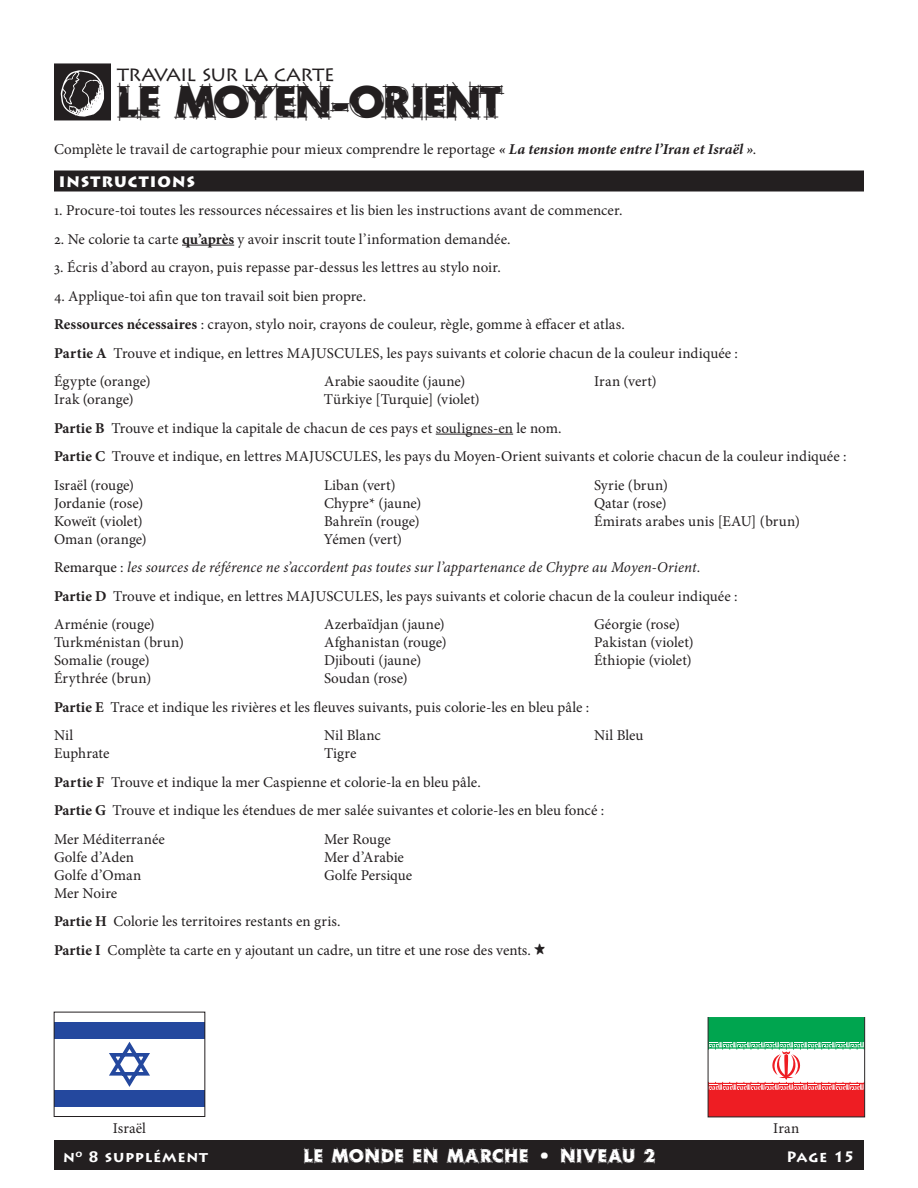
<style>
.page{position:relative;width:918px;height:1188px;background:#fff}
.page>*{position:absolute;margin:0;border:0;box-sizing:border-box;transform-origin:0 0}
.Headline_w_header{font:43.5px "Rough Draft";letter-spacing:-.015em;color:#231f20}
.Headline_w_header-2{font:21px "Lithos Pro";letter-spacing:-.045em;color:#231f20}
.t1{font:18px "Rough Draft";letter-spacing:.065em;color:#fff}
.Text_basic{font:15px "Minion Pro";color:#231f20}
.Body_Text{font:15px "Minion Pro";letter-spacing:.005em;color:#231f20}
.Text_basic-2{font:italic 15px "Minion Pro";letter-spacing:.005em;color:#231f20}
._2_2_map_inst_n_lines{font:15px "Minion Pro";color:#231f20}
.Text_basic-3{font:15px "Minion Pro";letter-spacing:.02em;color:#231f20}
.t2{font:700 15px "Lithos Pro";letter-spacing:.045em;color:#fff}
.Title_Level_2__Reversed{font:900 15px "Lithos Pro";letter-spacing:.075em;color:#fff}
.s1{font-weight:700;font-style:italic}
.s2{font-weight:700}
.s3{font-weight:500;font-style:normal}
.s4{font-style:normal}
.s5{font-family:"Tombats One"}
</style>
<div class="page">
<div style="left:54px;top:1140px;width:810px;height:30px;background:#231f20"></div>
<div style="left:54px;top:1022px;width:151px;height:16px;background:#24489e"></div>
<div style="left:54px;top:1090px;width:151px;height:17px;background:#24489e"></div>
<svg style="left:106px;top:1038px;width:47px;height:49px"></svg>
<div style="left:54px;top:1012px;width:151px;height:105px;border:1px solid #231f20"></div>
<svg style="left:708px;top:1017px;width:157px;height:100px"></svg>
<div style="left:54px;top:63px;width:57px;height:57px;background:#231f20"></div>
<svg style="left:61px;top:70px;width:43px;height:47px"></svg>
<div style="left:54px;top:171px;width:810px;height:21px;background:#231f20"></div>
<hr style="left:182px;top:245px;width:52px;height:1px;background:#231f20">
<hr style="left:436px;top:434px;width:77px;height:1px;background:#231f20">
<p class="Headline_w_header-2" style="left:117px;top:62px;width:219px">TRAVAIL SUR LA CARTE</p>
<p class="Headline_w_header" style="left:117px;top:74px;width:386px">LE MOYEN-ORIENT</p>
<p class="Body_Text" style="left:54px;top:139px;width:704px">Complète le travail de cartographie pour mieux comprendre le reportage <span class="s1">« La tension monte entre l’Iran et Israël »</span>.</p>
<p class="Title_Level_2__Reversed" style="left:59px;top:172px;width:138px">INSTRUCTIONS</p>
<p class="Text_basic" style="left:54px;top:200px;width:570px">1. Procure-toi toutes les ressources nécessaires et lis bien les instructions avant de commencer.</p>
<p class="Text_basic" style="left:54px;top:229px;width:458px">2. Ne colorie ta carte <span class="s2">qu’après</span> y avoir inscrit toute l’information demandée.</p>
<p class="Text_basic" style="left:54px;top:257px;width:449px">3. Écris d’abord au crayon, puis repasse par-dessus les lettres au stylo noir.</p>
<p class="Text_basic" style="left:54px;top:286px;width:314px">4. Applique-toi afin que ton travail soit bien propre.</p>
<p class="Text_basic" style="left:54px;top:314px;width:572px"><span class="s2">Ressources nécessaires</span> : crayon, stylo noir, crayons de couleur, règle, gomme à effacer et atlas.</p>
<p class="Body_Text" style="left:54px;top:343px;width:686px"><span class="s2">Partie A</span> Trouve et indique, en lettres MAJUSCULES, les pays suivants et colorie chacun de la couleur indiquée :</p>
<p class="Text_basic" style="left:54px;top:371px;width:98px">Égypte (orange)</p>
<p class="Text_basic" style="left:324px;top:371px;width:143px">Arabie saoudite (jaune)</p>
<p class="Text_basic" style="left:594px;top:371px;width:64px">Iran (vert)</p>
<p class="Text_basic" style="left:54px;top:389px;width:81px">Irak (orange)</p>
<p class="Text_basic" style="left:324px;top:389px;width:157px">Türkiye [Turquie] (violet)</p>
<p class="Text_basic" style="left:54px;top:418px;width:509px"><span class="s2">Partie B</span> Trouve et indique la capitale de chacun de ces pays et soulignes-en le nom.</p>
<p class="Text_basic" style="left:54px;top:446px;width:794px"><span class="s2">Partie C</span> Trouve et indique, en lettres MAJUSCULES, les pays du Moyen-Orient suivants et colorie chacun de la couleur indiquée :</p>
<p class="Text_basic" style="left:54px;top:475px;width:82px">Israël (rouge)</p>
<p class="Text_basic" style="left:324px;top:475px;width:73px">Liban (vert)</p>
<p class="Text_basic-3" style="left:594px;top:475px;width:75px">Syrie (brun)</p>
<p class="Text_basic" style="left:54px;top:493px;width:91px">Jordanie (rose)</p>
<p class="Text_basic" style="left:324px;top:493px;width:99px">Chypre* (jaune)</p>
<p class="Text_basic" style="left:594px;top:493px;width:74px">Qatar (rose)</p>
<p class="Text_basic" style="left:54px;top:511px;width:90px">Koweït (violet)</p>
<p class="Text_basic" style="left:324px;top:511px;width:97px">Bahreïn (rouge)</p>
<p class="Text_basic" style="left:594px;top:511px;width:207px">Émirats arabes unis [EAU] (brun)</p>
<p class="Text_basic" style="left:54px;top:529px;width:94px">Oman (orange)</p>
<p class="Text_basic" style="left:324px;top:529px;width:80px">Yémen (vert)</p>
<p class="Text_basic-2" style="left:54px;top:557px;width:648px"><span class="s3">Remarque</span> <span class="s4">:</span> les sources de référence ne s’accordent pas toutes sur l’appartenance de Chypre au Moyen-Orient.</p>
<p class="Text_basic" style="left:54px;top:586px;width:685px"><span class="s2">Partie D</span> Trouve et indique, en lettres MAJUSCULES, les pays suivants et colorie chacun de la couleur indiquée :</p>
<p class="Text_basic" style="left:54px;top:614px;width:102px">Arménie (rouge)</p>
<p class="Text_basic" style="left:324px;top:614px;width:122px">Azerbaïdjan (jaune)</p>
<p class="Text_basic" style="left:594px;top:614px;width:88px">Géorgie (rose)</p>
<p class="Text_basic" style="left:54px;top:632px;width:132px">Turkménistan (brun)</p>
<p class="Text_basic" style="left:324px;top:632px;width:124px">Afghanistan (rouge)</p>
<p class="Text_basic" style="left:594px;top:632px;width:101px">Pakistan (violet)</p>
<p class="Text_basic" style="left:54px;top:650px;width:97px">Somalie (rouge)</p>
<p class="Text_basic" style="left:324px;top:650px;width:99px">Djibouti (jaune)</p>
<p class="Text_basic" style="left:594px;top:650px;width:99px">Éthiopie (violet)</p>
<p class="Text_basic-3" style="left:54px;top:668px;width:99px">Érythrée (brun)</p>
<p class="Text_basic" style="left:324px;top:668px;width:85px">Soudan (rose)</p>
<p class="Text_basic" style="left:54px;top:697px;width:537px"><span class="s2">Partie E</span> Trace et indique les rivières et les fleuves suivants, puis colorie-les en bleu pâle :</p>
<p class="Text_basic" style="left:54px;top:725px;width:21px">Nil</p>
<p class="Text_basic" style="left:324px;top:725px;width:58px">Nil Blanc</p>
<p class="Text_basic" style="left:594px;top:725px;width:51px">Nil Bleu</p>
<p class="Text_basic" style="left:54px;top:743px;width:57px">Euphrate</p>
<p class="Text_basic" style="left:324px;top:743px;width:34px">Tigre</p>
<p class="Text_basic" style="left:54px;top:772px;width:428px"><span class="s2">Partie F</span> Trouve et indique la mer Caspienne et colorie-la en bleu pâle.</p>
<p class="Text_basic" style="left:54px;top:800px;width:552px"><span class="s2">Partie G</span> Trouve et indique les étendues de mer salée suivantes et colorie-les en bleu foncé :</p>
<p class="Text_basic" style="left:54px;top:829px;width:112px">Mer Méditerranée</p>
<p class="Text_basic" style="left:324px;top:829px;width:68px">Mer Rouge</p>
<p class="Text_basic" style="left:54px;top:847px;width:82px">Golfe d’Aden</p>
<p class="Text_basic" style="left:324px;top:847px;width:82px">Mer d’Arabie</p>
<p class="Text_basic" style="left:54px;top:865px;width:89px">Golfe d’Oman</p>
<p class="Text_basic" style="left:324px;top:865px;width:90px">Golfe Persique</p>
<p class="Text_basic" style="left:54px;top:883px;width:65px">Mer Noire</p>
<p class="Text_basic" style="left:54px;top:911px;width:288px"><span class="s2">Partie H</span> Colorie les territoires restants en gris.</p>
<p class="_2_2_map_inst_n_lines" style="left:54px;top:940px;width:493px"><span class="s2">Partie I</span> Complète ta carte en y ajoutant un cadre, un titre et une rose des vents. <span class="s5">J</span></p>
<p class="Text_basic" style="left:113px;top:1118px;width:35px">Israël</p>
<p class="Body_Text" style="left:773px;top:1118px;width:28px">Iran</p>
<p class="t2" style="left:63px;top:1148px;width:147px">n<sup>o</sup> 8 supplément</p>
<p class="t1" style="left:304px;top:1144px;width:354px">LE MONDE EN MARCHE • NIVEAU 2</p>
<p class="t2" style="left:787px;top:1148px;width:70px">Page 15</p>
</div>
